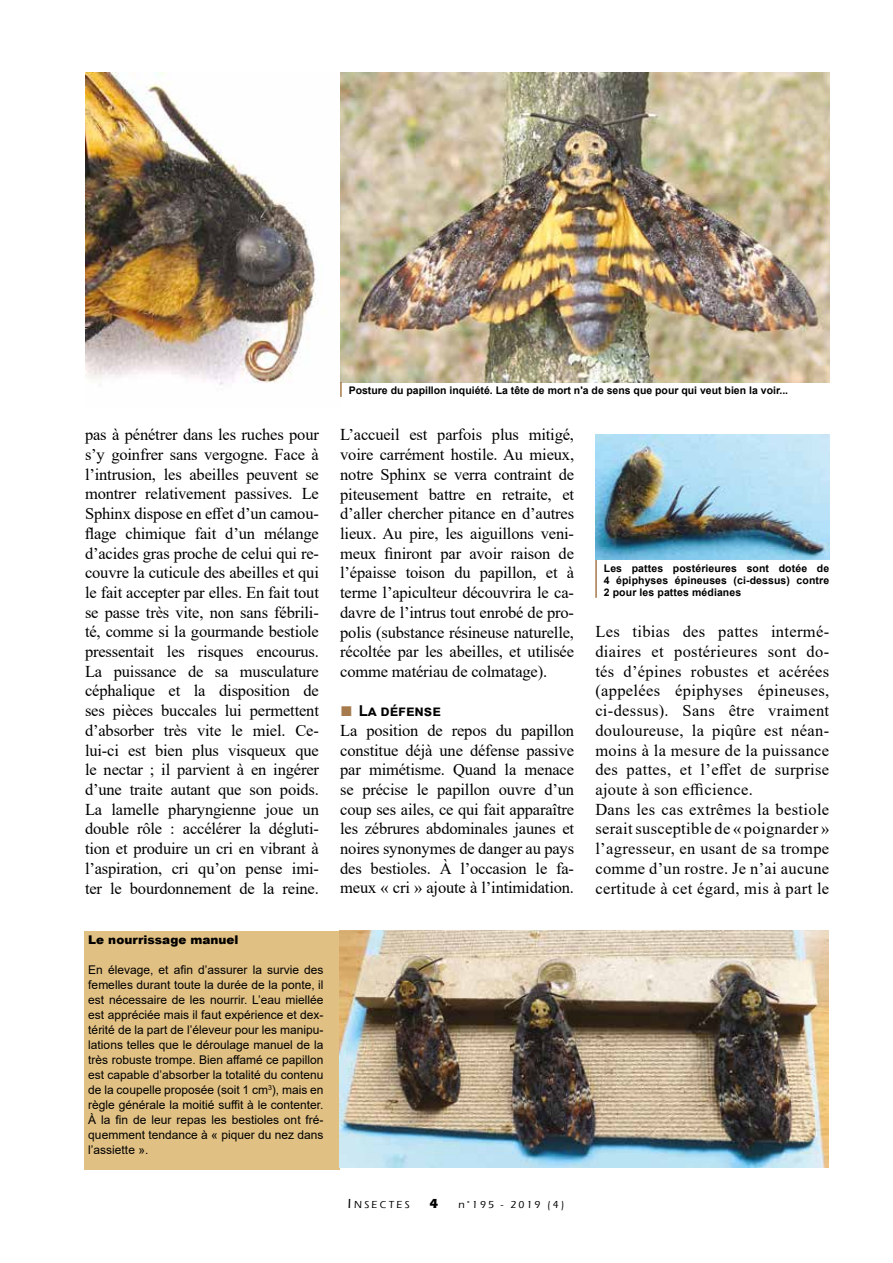
<style>
.page{position:relative;width:893px;height:1263px;background:#fff}
.page>*{position:absolute;margin:0;border:0;box-sizing:border-box;transform-origin:0 0}
.t1{font:16.5px/19.6px "Times New Roman";letter-spacing:.02em;color:#000;text-align:justify}
.t2{font:700 15px "Arial";color:#000}
.t3{font:12px/15px "Arial";color:#000;text-align:justify}
.t4{font:900 12px "Arial";color:#000}
.t5{font:700 10.5px/12px "Arial";color:#000;text-align:justify}
.t6{font:500 10.5px "Eras ITC";letter-spacing:.2em;color:#000}
.s1{font-family:"Century Gothic";font-weight:400;font-size:21px;color:#a67a4b}
.s2{font-size:13.5px}
.s3{font-weight:700;font-size:13.5px}
</style>
<div class="page">
<div style="left:84px;top:930px;width:255px;height:239px;background:#e1c083"></div>
<img style="left:339px;top:930px;width:489px;height:238px">
<img style="left:85px;top:72px;width:231px;height:313px">
<img style="left:340px;top:72px;width:489px;height:310px">
<img style="left:595px;top:434px;width:234px;height:126px">
<hr style="left:595px;top:560px;width:2px;height:38px;background:#a67a4b">
<svg style="left:340px;top:382px;width:2px;height:15px"></svg>
<p class="t5" style="left:349px;top:384px;width:441px">Posture du papillon inquiété. La tête de mort n'a de sens que pour qui veut bien la voir...</p>
<p class="t1" style="left:85px;top:424px;width:235px">pas à pénétrer dans les ruches pour s’y goinfrer sans vergogne. Face à l’intrusion, les abeilles peuvent se montrer relativement passives. Le Sphinx dispose en effet d’un camou&shy;flage chimique fait d’un mélange d’acides gras proche de celui qui re&shy;couvre la cuticule des abeilles et qui le fait accepter par elles. En fait tout se passe très vite, non sans fébrili&shy;té, comme si la gourmande bestiole pressentait les risques encourus.<br>La puissance de sa musculature céphalique et la disposition de ses pièces buccales lui permettent d’absorber très vite le miel. Ce&shy;lui-ci est bien plus visqueux que le nectar ; il parvient à en ingérer d’une traite autant que son poids.<br>La lamelle pharyngienne joue un double rôle : accélérer la dégluti&shy;tion et produire un cri en vibrant à l’aspiration, cri qu’on pense imi&shy;ter le bourdonnement de la reine.</p>
<p class="t1" style="left:340px;top:425px;width:235px">L’accueil est parfois plus mitigé, voire carrément hostile. Au mieux, notre Sphinx se verra contraint de piteusement battre en retraite, et d’aller chercher pitance en d’autres lieux. Au pire, les aiguillons veni&shy;meux finiront par avoir raison de l’épaisse toison du papillon, et à terme l’apiculteur découvrira le ca&shy;davre de l’intrus tout enrobé de pro&shy;polis (substance résineuse naturelle, récoltée par les abeilles, et utilisée comme matériau de colmatage).</p>
<p class="t2" style="left:340px;top:700px;width:102px"><span class="s1">■</span> La défense</p>
<p class="t1" style="left:340px;top:720px;width:235px">La position de repos du papillon constitue déjà une défense passive par mimétisme. Quand la menace se précise le papillon ouvre d’un coup ses ailes, ce qui fait apparaître les zébrures abdominales jaunes et noires synonymes de danger au pays des bestioles. À l’occasion le fa&shy;meux « cri » ajoute à l’intimidation.</p>
<p class="t4" style="left:88px;top:930px;width:152px">Le nourrissage manuel</p>
<p class="t3" style="left:88px;top:962px;width:237px">En élevage, et afin d’assurer la survie des femelles durant toute la durée de la ponte, il est nécessaire de les nourrir. L’eau miellée est appréciée mais il faut expérience et dex&shy;térité de la part de l’éleveur pour les manipu&shy;lations telles que le déroulage manuel de la très robuste trompe. Bien affamé ce papillon est capable d’absorber la totalité du contenu de la coupelle proposée (soit 1 cm<sup>3</sup>), mais en règle générale la moitié suffit à le contenter.<br>À la fin de leur repas les bestioles ont fré&shy;quemment tendance à « piquer du nez dans l’assiette ».</p>
<p class="t6" style="left:348px;top:1199px;width:218px"><span class="s2">I</span>NSECTES <span class="s3">4</span> n°195 - 2019 (4)</p>
<p class="t5" style="left:604px;top:562px;width:227px">Les pattes postérieures sont dotée de 4 épiphyses épineuses (ci-dessus) contre 2 pour les pattes médianes</p>
<p class="t1" style="left:595px;top:621px;width:235px;text-align:left">Les tibias des pattes intermé&shy;diaires et postérieures sont do&shy;tés d’épines robustes et acérées (appelées épiphyses épineuses, ci-dessus). Sans être vraiment douloureuse, la piqûre est néan&shy;moins à la mesure de la puissance des pattes, et l’effet de surprise ajoute à son efficience.<br>Dans les cas extrêmes la bestiole serait susceptible de « poignarder » l’agresseur, en usant de sa trompe comme d’un rostre. Je n’ai aucune certitude à cet égard, mis à part le</p>
</div>
